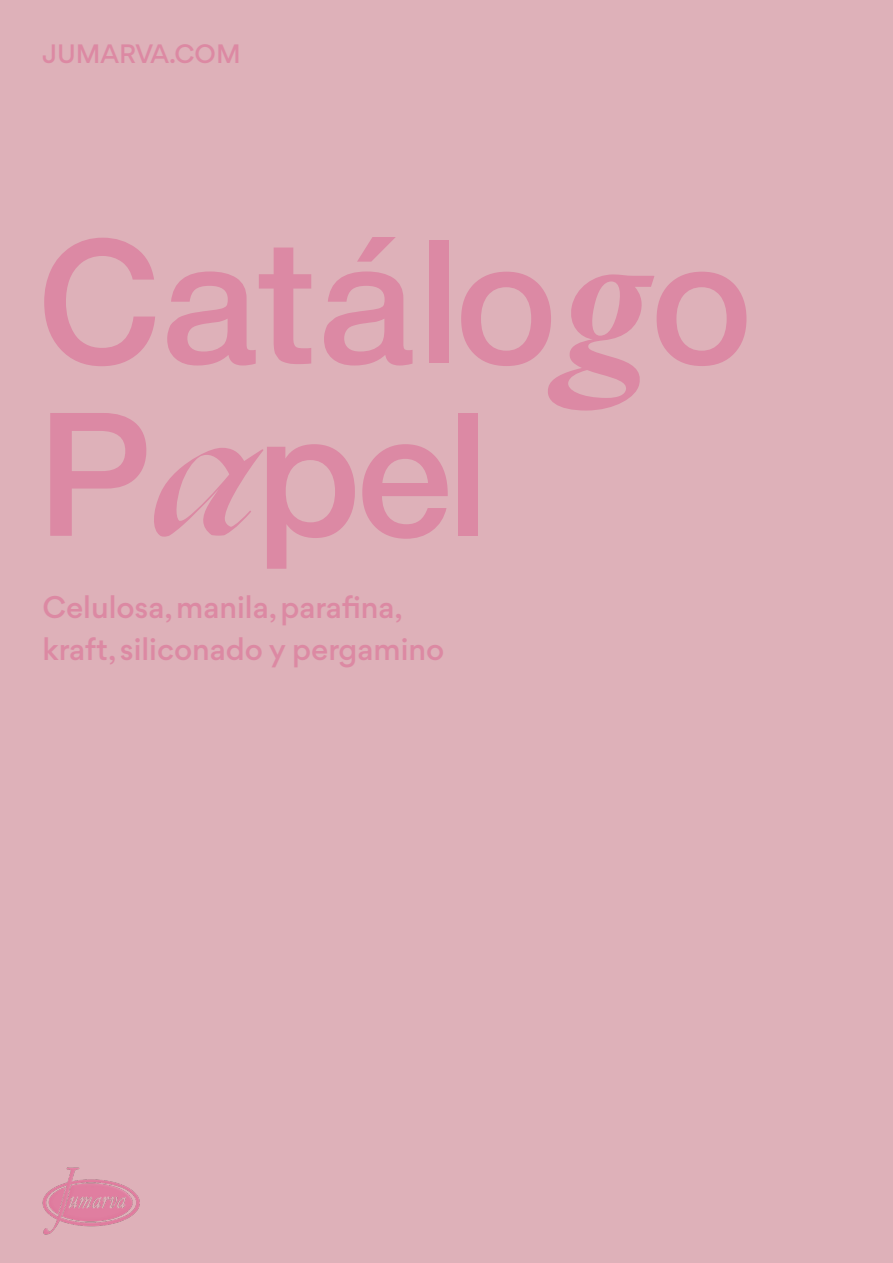
<style>
.page{position:relative;width:893px;height:1263px;background:#fff}
.page>*{position:absolute;margin:0;border:0;box-sizing:border-box;transform-origin:0 0}
.t1{font:500 172.5px/172.5px "Helvetica Neue";color:#dc89a4}
.t2{font:500 30px "Gordita";color:#dc89a3}
.t3{font:500 25.5px "Gordita";color:#dc89a3}
.s1{font-family:"Ogg Text TRIAL";font-style:italic}
.s2{font-family:"Ogg TRIAL";font-weight:700;font-style:italic}
</style>
<div class="page">
<div style="left:0;top:0;width:893px;height:1262px;background:#deb1b9"></div>
<img style="left:42px;top:1167px;width:98px;height:68px">
<p class="t3" style="left:42px;top:37px;width:200px">JUMARVA.COM</p>
<p class="t1" style="left:37px;top:202px;width:717px">Catálo<span class="s1">g</span>o<br>P<span class="s2">a</span>pel</p>
<p class="t2" style="left:43px;top:586px;width:362px">Celulosa, manila, parafina,</p>
<p class="t2" style="left:43px;top:628px;width:403px">kraft, siliconado y pergamino</p>
</div>
